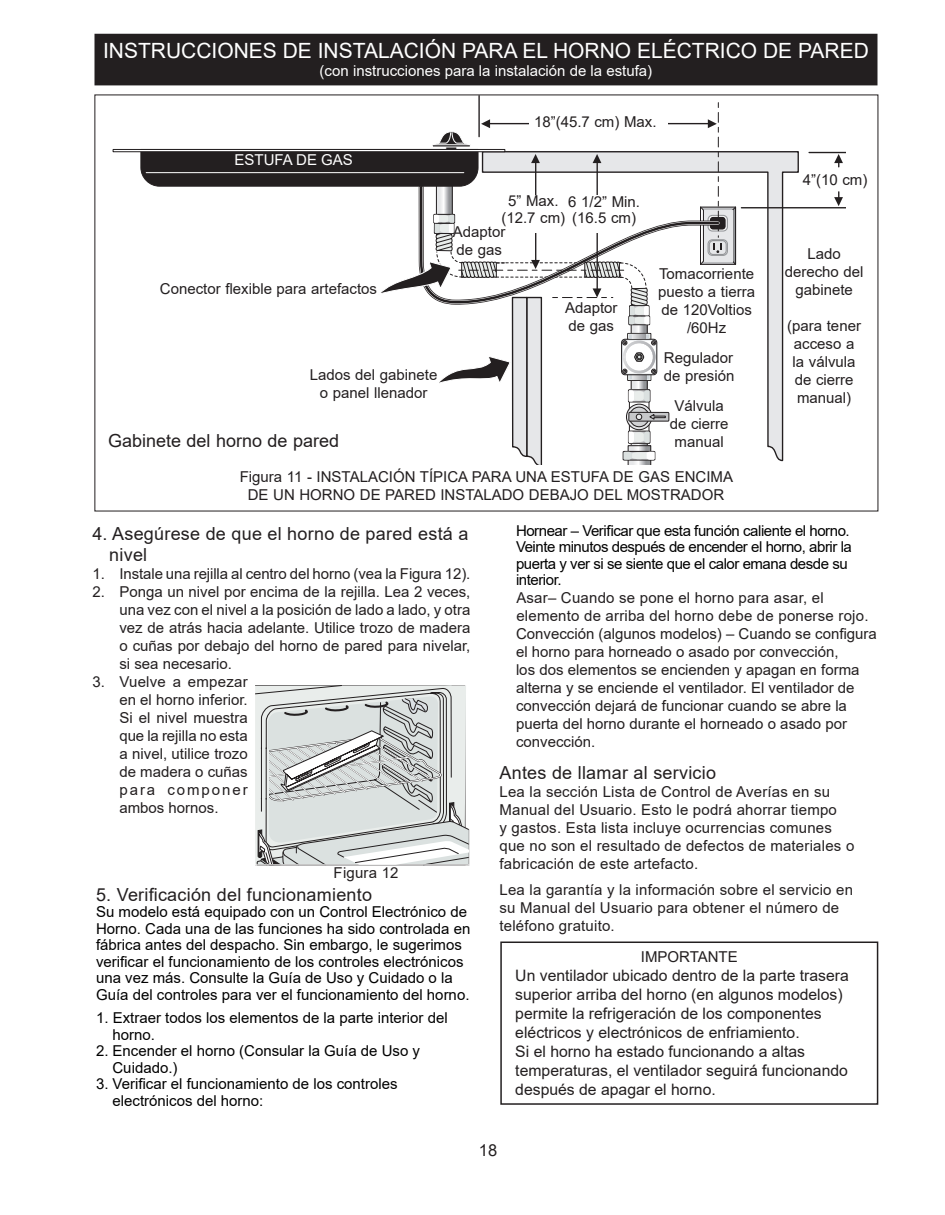
<style>
.page{position:relative;width:945px;height:1215px;background:#fff}
.page>*{position:absolute;margin:0;border:0;box-sizing:border-box;transform-origin:0 0}
.t1{font:21px "Arial";color:#fff}
.t2{font:18px/21.6px "Arial";letter-spacing:.015em;color:#231f20}
.t3{font:16.5px "Arial";color:#231f20}
.t4{font:15.75px/18.9px "Arial";color:#231f20}
.t5{font:15px/18px "Arial";color:#231f20}
.t6{font:15px/16.5px "Arial";color:#000}
.t7{font:15px/16.5px "Arial";letter-spacing:-.03em;color:#000}
.t8{font:15px "Arial";color:#fff}
</style>
<div class="page">
<div style="left:95px;top:34px;width:782px;height:51px;background:#231f20"></div>
<svg style="left:255px;top:685px;width:215px;height:181px;background:#cbcfce"></svg>
<div style="left:500px;top:942px;width:378px;height:163px;border:2px solid #231f20"></div>
<svg style="left:736px;top:151px;width:64px;height:311px"></svg>
<div style="left:113px;top:149px;width:392px;height:3px;background:#fff;border:1px solid #231f20"></div>
<hr style="left:741px;top:207px;width:105px;height:1px;background:#231f20">
<hr style="left:809px;top:152px;width:37px;height:1px;background:#231f20">
<svg style="left:834px;top:154px;width:9px;height:13px"></svg>
<svg style="left:834px;top:192px;width:9px;height:14px"></svg>
<hr style="left:478px;top:96px;width:2px;height:41px;background:#231f20">
<svg style="left:141px;top:103px;width:595px;height:362px"></svg>
<div style="left:529px;top:99px;width:139px;height:37px;background:#fff"></div>
<div style="left:510px;top:195px;width:121px;height:37px;background:#fff"></div>
<div style="left:225px;top:154px;width:140px;height:15px;background:#231f20"></div>
<div style="left:224px;top:154px;width:142px;height:16px;border:2px solid #231f20"></div>
<h1 class="t1" style="left:103px;top:36px;width:767px">INSTRUCCIONES DE INSTALACIÓN PARA EL HORNO ELÉCTRICO DE PARED</h1>
<p class="t8" style="left:320px;top:60px;width:334px">(con instrucciones para la instalación de la estufa)</p>
<p class="t8" style="left:235px;top:149px;width:120px">ESTUFA DE GAS</p>
<p class="t5" style="left:160px;top:280px;width:219px">Conector flexible para artefactos</p>
<p class="t5" style="left:310px;top:365px;width:129px;text-align:center">Lados del gabinete o panel llenador</p>
<p class="t2" style="left:108px;top:430px;width:233px">Gabinete del horno de pared</p>
<p class="t5" style="left:534px;top:113px;width:124px">18”(45.7 cm) Max.</p>
<p class="t5" style="left:501px;top:193px;width:65px;line-height:16.5px;text-align:center">5” Max. (12.7 cm)</p>
<p class="t5" style="left:453px;top:222px;width:54px">Adaptor de gas</p>
<p class="t5" style="left:568px;top:193px;width:73px;line-height:16.5px">6 1/2” Min. (16.5 cm)</p>
<p class="t5" style="left:565px;top:298px;width:54px">Adaptor de gas</p>
<p class="t5" style="left:658px;top:265px;width:98px;text-align:center">Tomacorriente puesto a tierra de 120Voltios /60Hz</p>
<p class="t5" style="left:664px;top:349px;width:72px">Regulador de presión</p>
<p class="t5" style="left:670px;top:397px;width:60px;text-align:center">Válvula de cierre manual</p>
<p class="t5" style="left:240px;top:468px;width:495px;text-align:center">Figura 11 - INSTALACIÓN TÍPICA PARA UNA ESTUFA DE GAS ENCIMA<br>DE UN HORNO DE PARED INSTALADO DEBAJO DEL MOSTRADOR</p>
<p class="t5" style="left:803px;top:171px;width:66px">4”(10 cm)</p>
<p class="t5" style="left:785px;top:244px;width:80px;text-align:center">Lado derecho del gabinete</p>
<p class="t5" style="left:787px;top:316px;width:75px;text-align:center">(para tener acceso a la válvula de cierre manual)</p>
<p class="t2" style="left:109px;top:522px;width:361px;text-indent:-17px">4. Asegúrese de que el horno de pared está a nivel</p>
<p class="t5" style="left:92px;top:565px;width:380px">1. Instale una rejilla al centro del horno (vea la Figura 12).</p>
<p class="t5" style="left:119px;top:583px;width:352px;text-align:justify;text-indent:-27px">2. Ponga un nivel por encima de la rejilla. Lea 2 veces, una vez con el nivel a la posición de lado a lado, y otra vez de atrás hacia adelante. Utilice trozo de madera o cuñas por debajo del horno de pared para nivelar, si sea necesario.</p>
<p class="t5" style="left:119px;top:673px;width:130px;text-align:justify;text-indent:-27px">3. Vuelve a empezar en el horno inferior.<br>Si el nivel muestra que la rejilla no esta a nivel, utilice trozo de madera o cuñas para componer ambos hornos.</p>
<p class="t5" style="left:334px;top:864px;width:67px">Figura 12</p>
<p class="t2" style="left:96px;top:883px;width:278px">5. Verificación del funcionamiento</p>
<p class="t6" style="left:96px;top:904px;width:376px">Su modelo está equipado con un Control Electrónico de Horno. Cada una de las funciones ha sido controlada en fábrica antes del despacho. Sin embargo, le sugerimos verificar el funcionamiento de los controles electrónicos una vez más. Consulte la Guía de Uso y Cuidado o la Guía del controles para ver el funcionamiento del horno.</p>
<p class="t6" style="left:112px;top:1010px;width:337px;text-indent:-16px">1. Extraer todos los elementos de la parte interior del horno.</p>
<p class="t6" style="left:112px;top:1043px;width:309px;text-indent:-16px">2. Encender el horno (Consular la Guía de Uso y<br>Cuidado.)</p>
<p class="t6" style="left:112px;top:1076px;width:287px;text-indent:-16px">3. Verificar el funcionamiento de los controles electrónicos del horno:</p>
<p class="t7" style="left:516px;top:522px;width:337px">Hornear – Verificar que esta función caliente el horno.<br>Veinte minutos después de encender el horno, abrir la puerta y ver si se siente que el calor emana desde su interior.</p>
<p class="t5" style="left:516px;top:589px;width:362px">Asar– Cuando se pone el horno para asar, el elemento de arriba del horno debe de ponerse rojo.<br>Convección (algunos modelos) – Cuando se configura el horno para horneado o asado por convección,<br>los dos elementos se encienden y apagan en forma alterna y se enciende el ventilador. El ventilador de convección dejará de funcionar cuando se abre la puerta del horno durante el horneado o asado por convección.</p>
<p class="t2" style="left:500px;top:762px;width:218px">Antes de llamar al servicio</p>
<p class="t5" style="left:500px;top:783px;width:356px">Lea la sección Lista de Control de Averías en su Manual del Usuario. Esto le podrá ahorrar tiempo<br>y gastos. Esta lista incluye ocurrencias comunes que no son el resultado de defectos de materiales o fabricación de este artefacto.</p>
<p class="t5" style="left:500px;top:880px;width:355px">Lea la garantía y la información sobre el servicio en su Manual del Usuario para obtener el número de teléfono gratuito.</p>
<p class="t5" style="left:641px;top:948px;width:98px">IMPORTANTE</p>
<p class="t4" style="left:515px;top:966px;width:335px">Un ventilador ubicado dentro de la parte trasera superior arriba del horno (en algunos modelos) permite la refrigeración de los componentes eléctricos y electrónicos de enfriamiento.<br>Si el horno ha estado funcionando a altas temperaturas, el ventilador seguirá funcionando después de apagar el horno.</p>
<p class="t3" style="left:479px;top:1139px;width:20px">18</p>
</div>
